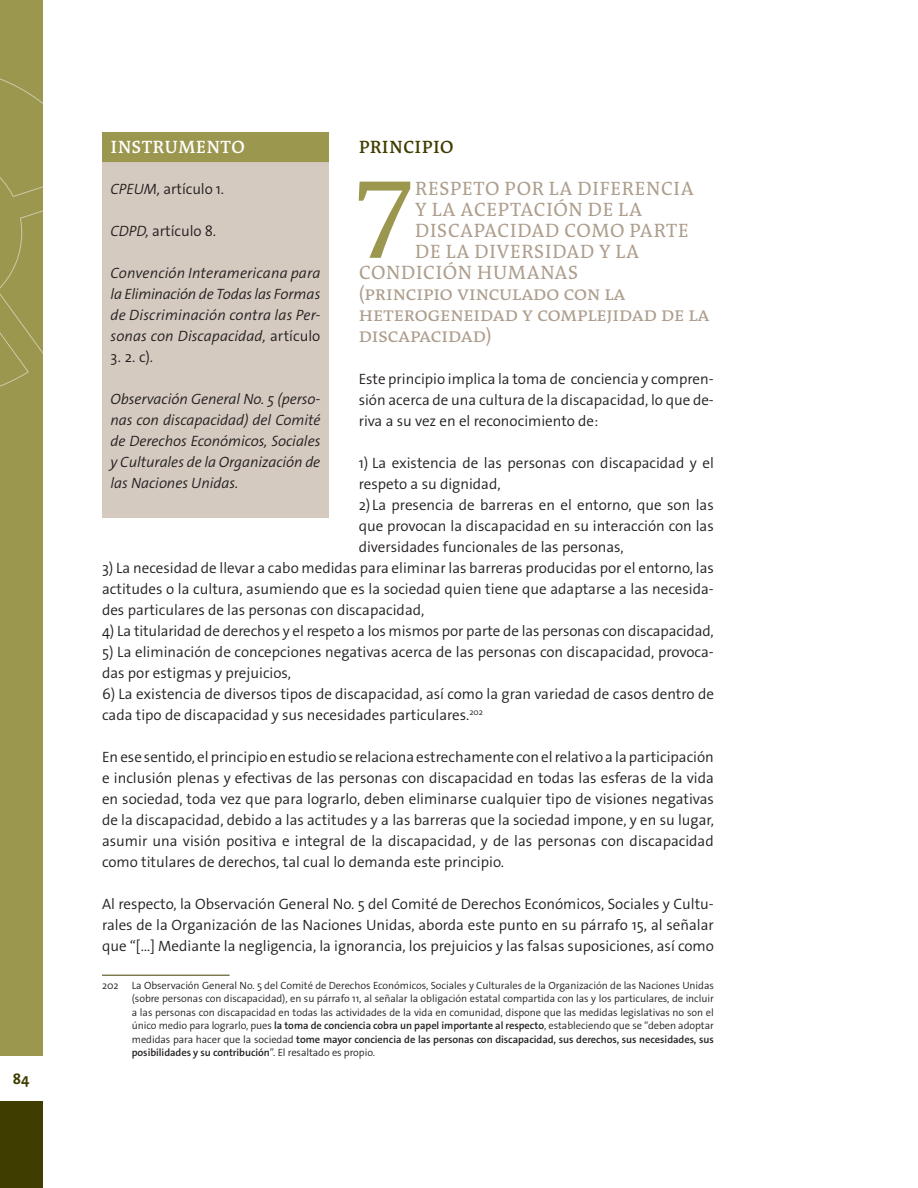
<style>
.page{position:relative;width:918px;height:1188px;background:#fff}
.page>*{position:absolute;margin:0;border:0;box-sizing:border-box;transform-origin:0 0}
.nomprincip2colum{font:112.8px "The Antiqua B W5 c Plain";color:#9b974f}
.nomprincip2colum-2{font:19.5px/21px "The Antiqua B W5 c Plain";color:#ae9e8d}
.Capitulos{font:600 18px "The Antiqua B W6 c";color:#fff}
.t1{font:600 18px "The Antiqua B W6 c";color:#403d00}
.cuadros{font:300 15px/21px "The Sans Os F";color:#231f20;text-align:justify}
.cuadros-2{font:italic 300 15px/21px "The Sans Os F";letter-spacing:-.005em;color:#231f20;text-align:justify}
.t2{font:700 15px "The Sans Os F";color:#403d00}
.Pie_de_pagina{font:300 10.5px/13.5px "The Sans Os F";letter-spacing:-.005em;color:#231f20;text-align:justify}
.s1{font-style:italic}
.s2{font-style:normal}
.s3{font-weight:600}
</style>
<div class="page">
<div style="left:0;top:1101px;width:43px;height:87px;background:#403d00"></div>
<div style="left:0;top:0;width:43px;height:1056px;background:#9b974f"></div>
<svg style="left:0;top:78px;width:43px;height:309px"></svg>
<hr style="left:102px;top:975px;width:128px;height:1px;background:#403d00">
<div style="left:102px;top:132px;width:227px;height:30px;background:#9b974f"></div>
<div style="left:102px;top:162px;width:227px;height:355px;background:#d4cac0"></div>
<p class="t2" style="left:13px;top:1070px;width:18px">84</p>
<p class="Capitulos" style="left:111px;top:135px;width:136px">INSTRUMENTO</p>
<p class="cuadros" style="left:111px;top:179px;width:115px"><span class="s1">CPEUM,</span> artículo 1.</p>
<p class="cuadros" style="left:111px;top:221px;width:107px"><span class="s1">CDPD,</span> artículo 8.</p>
<p class="cuadros-2" style="left:111px;top:263px;width:211px">Convención Interamericana para la Eliminación de Todas las Formas de Discriminación contra las Per&shy;sonas con Discapacidad, <span class="s2">artículo</span></p>
<p class="cuadros" style="left:111px;top:347px;width:44px">3. 2. c).</p>
<p class="cuadros-2" style="left:111px;top:389px;width:211px">Observación General No. 5 (perso&shy;nas con discapacidad) del Comité de Derechos Económicos, Sociales y Culturales de la Organización de las Naciones Unidas.</p>
<p class="t1" style="left:359px;top:135px;width:97px">PRINCIPIO</p>
<p class="nomprincip2colum" style="left:353px;top:147px;width:64px">7</p>
<p class="nomprincip2colum-2" style="left:415px;top:178px;width:281px">RESPETO POR LA DIFERENCIA</p>
<p class="nomprincip2colum-2" style="left:415px;top:199px;width:229px">Y LA ACEPTACIÓN DE LA</p>
<p class="nomprincip2colum-2" style="left:415px;top:220px;width:276px">DISCAPACIDAD COMO PARTE</p>
<p class="nomprincip2colum-2" style="left:415px;top:241px;width:226px">DE LA DIVERSIDAD Y LA</p>
<p class="nomprincip2colum-2" style="left:359px;top:262px;width:221px">CONDICIÓN HUMANAS</p>
<p class="nomprincip2colum-2" style="left:359px;top:283px;width:353px">(principio vinculado con la heterogeneidad y complejidad de la discapacidad)</p>
<p class="cuadros" style="left:359px;top:368px;width:357px">Este principio implica la toma de conciencia y compren&shy;sión acerca de una cultura de la discapacidad, lo que de&shy;riva a su vez en el reconocimiento de:</p>
<p class="cuadros" style="left:359px;top:452px;width:357px">1) La existencia de las personas con discapacidad y el respeto a su dignidad,</p>
<p class="cuadros" style="left:359px;top:494px;width:357px">2)La presencia de barreras en el entorno, que son las que provocan la discapacidad en su interacción con las diversidades funcionales de las personas,</p>
<p class="cuadros" style="left:102px;top:557px;width:613px">3) La necesidad de llevar a cabo medidas para eliminar las barreras producidas por el entorno, las actitudes o la cultura, asumiendo que es la sociedad quien tiene que adaptarse a las necesida&shy;des particulares de las personas con discapacidad,</p>
<p class="cuadros" style="left:102px;top:620px;width:613px">4) La titularidad de derechos y el respeto a los mismos por parte de las personas con discapacidad,</p>
<p class="cuadros" style="left:102px;top:641px;width:613px">5) La eliminación de concepciones negativas acerca de las personas con discapacidad, provoca&shy;das por estigmas y prejuicios,</p>
<p class="cuadros" style="left:102px;top:683px;width:613px">6) La existencia de diversos tipos de discapacidad, así como la gran variedad de casos dentro de cada tipo de discapacidad y sus necesidades particulares.<sup>202</sup></p>
<p class="cuadros" style="left:102px;top:746px;width:613px">En ese sentido, el principio en estudio se relaciona estrechamente con el relativo a la participación e inclusión plenas y efectivas de las personas con discapacidad en todas las esferas de la vida en sociedad, toda vez que para lograrlo, deben eliminarse cualquier tipo de visiones negativas de la discapacidad, debido a las actitudes y a las barreras que la sociedad impone, y en su lugar, asumir una visión positiva e integral de la discapacidad, y de las personas con discapacidad como titulares de derechos, tal cual lo demanda este principio.</p>
<p class="cuadros" style="left:102px;top:893px;width:613px">Al respecto, la Observación General No. 5 del Comité de Derechos Económicos, Sociales y Cultu&shy;rales de la Organización de las Naciones Unidas, aborda este punto en su párrafo 15, al señalar que “[…] Mediante la negligencia, la ignorancia, los prejuicios y las falsas suposiciones, así como</p>
<p class="Pie_de_pagina" style="left:102px;top:978px;width:18px">202</p>
<p class="Pie_de_pagina" style="left:132px;top:978px;width:584px">La Observación General No. 5 del Comité de Derechos Económicos, Sociales y Culturales de la Organización de las Naciones Unidas (sobre personas con discapacidad), en su párrafo 11, al señalar la obligación estatal compartida con las y los particulares, de incluir a las personas con discapacidad en todas las actividades de la vida en comunidad, dispone que las medidas legislativas no son el único medio para lograrlo, pues <span class="s3">la toma de conciencia cobra un papel importante al respecto</span>, estableciendo que se “deben adoptar medidas para hacer que la sociedad <span class="s3">tome mayor conciencia de las personas con discapacidad, sus derechos, sus necesidades, sus posibilidades y su contribución</span>”. El resaltado es propio.</p>
</div>
